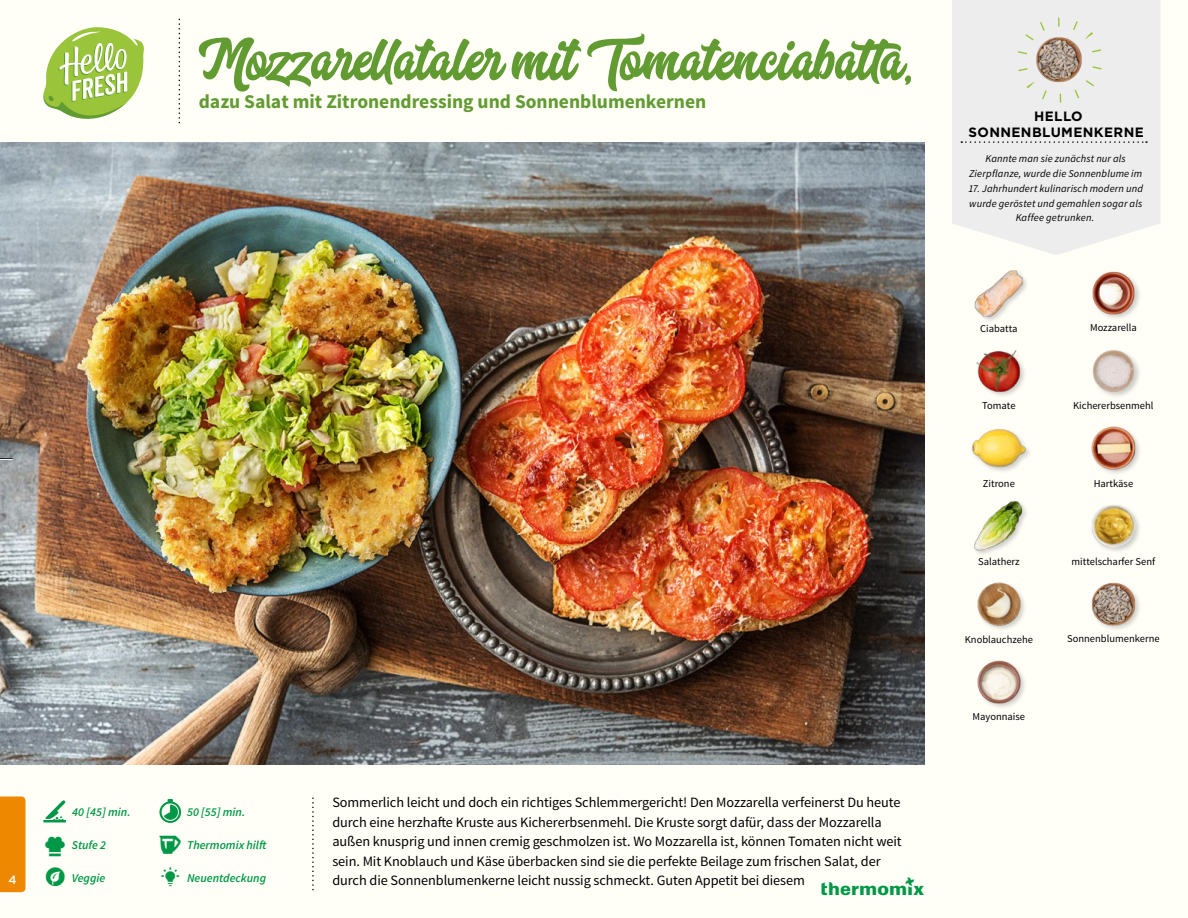
<style>
.page{position:relative;width:1188px;height:918px;background:#fffef7}
.page>*{position:absolute;margin:0;border:0;box-sizing:border-box;transform-origin:0 0}
.t1{font:58.8px "Aerokids";color:#619b31;scale:.94 1}
.t2{font:700 19.5px "Source Sans Pro";color:#619b31}
.t3{font:14.25px/19.5px "Source Sans Pro";letter-spacing:-.005em;color:#000}
.t4{font:700 13.5px/16.2px "Gotham";letter-spacing:.03em;color:#000;text-align:center}
.t5{font:italic 600 12px "Source Sans Pro";color:#009847}
.t6{font:500 12px "Gotham";color:#fffef7}
.t7{font:italic 10.5px/14.7px "Source Sans Pro";letter-spacing:.01em;color:#000;text-align:center}
.t8{font:10.5px "Source Sans Pro";color:#000}
</style>
<div class="page">
<svg style="left:43px;top:27px;width:101px;height:92px"></svg>
<div style="left:0;top:796px;width:26px;height:96px;background:#e80"></div>
<img style="left:1091px;top:426px;width:49px;height:48px">
<img style="left:971px;top:429px;width:57px;height:42px">
<img style="left:1092px;top:271px;width:48px;height:48px">
<div style="left:974px;top:269px;width:56px;height:54px;background:#000;opacity:.2"></div>
<img style="left:975px;top:269px;width:48px;height:48px">
<img style="left:1092px;top:350px;width:47px;height:46px">
<img style="left:976px;top:350px;width:49px;height:46px">
<img style="left:977px;top:660px;width:48px;height:48px">
<img style="left:1091px;top:582px;width:49px;height:48px">
<img style="left:977px;top:582px;width:48px;height:48px">
<img style="left:1092px;top:505px;width:47px;height:47px">
<img style="left:974px;top:501px;width:52px;height:53px">
<div style="left:952px;top:0;width:208px;height:255px;background:#ededed"></div>
<svg style="left:961px;top:141px;width:186px;height:2px"></svg>
<img style="left:1029px;top:29px;width:61px;height:61px">
<div style="left:1017px;top:18px;width:85px;height:85px;border:9px dashed #9ac43a;border-radius:50%"></div>
<img style="left:0;top:142px;width:925px;height:623px">
<svg style="left:0;top:458px;width:13px;height:2px"></svg>
<p class="t6" style="left:9px;top:872px;width:10px">4</p>
<h1 class="t1" style="left:199px;top:26px;width:760px">Mozzarellataler mit Tomatenciabatta,</h1>
<h2 class="t2" style="left:199px;top:89px;width:509px">dazu Salat mit Zitronendressing und Sonnenblumenkernen</h2>
<p class="t5" style="left:72px;top:805px;width:60px">40 [45] min.</p>
<p class="t5" style="left:187px;top:805px;width:60px">50 [55] min.</p>
<p class="t5" style="left:72px;top:805px;width:38px">25 min.</p>
<p class="t5" style="left:187px;top:805px;width:38px">35 min.</p>
<p class="t5" style="left:72px;top:838px;width:36px">Stufe 2</p>
<p class="t5" style="left:72px;top:870px;width:35px">Veggie</p>
<p class="t5" style="left:187px;top:838px;width:81px">Thermomix hilft</p>
<p class="t5" style="left:187px;top:870px;width:81px">Neuentdeckung</p>
<p class="t3" style="left:332px;top:793px;width:571px">Sommerlich leicht und doch ein richtiges Schlemmergericht! Den Mozzarella verfeinerst Du heute durch eine herzhafte Kruste aus Kichererbsenmehl. Die Kruste sorgt dafür, dass der Mozzarella außen knusprig und innen cremig geschmolzen ist. Wo Mozzarella ist, können Tomaten nicht weit sein. Mit Knoblauch und Käse überbacken sind sie die perfekte Beilage zum frischen Salat, der durch die Sonnenblumenkerne leicht nussig schmeckt. Guten Appetit bei diesem</p>
<p class="t4" style="left:968px;top:108px;width:177px">HELLO<br>SONNENBLUMENKERNE</p>
<p class="t7" style="left:969px;top:152px;width:175px">Kannte man sie zunächst nur als<br>Zierpflanze, wurde die Sonnenblume im</p>
<p class="t7" style="left:968px;top:181px;width:176px">17. Jahrhundert kulinarisch modern und wurde geröstet und gemahlen sogar als<br>Kaffee getrunken.</p>
<p class="t8" style="left:980px;top:322px;width:39px">Ciabatta</p>
<p class="t8" style="left:1090px;top:321px;width:48px">Mozzarella</p>
<p class="t8" style="left:982px;top:399px;width:35px">Tomate</p>
<p class="t8" style="left:1073px;top:399px;width:82px">Kichererbsenmehl</p>
<p class="t8" style="left:983px;top:477px;width:33px">Zitrone</p>
<p class="t8" style="left:1094px;top:477px;width:41px">Hartkäse</p>
<p class="t8" style="left:978px;top:555px;width:43px">Salatherz</p>
<p class="t8" style="left:1072px;top:555px;width:85px">mittelscharfer Senf</p>
<p class="t8" style="left:965px;top:633px;width:70px">Knoblauchzehe</p>
<p class="t8" style="left:1067px;top:632px;width:94px">Sonnenblumenkerne</p>
<p class="t8" style="left:972px;top:710px;width:54px">Mayonnaise</p>
</div>
